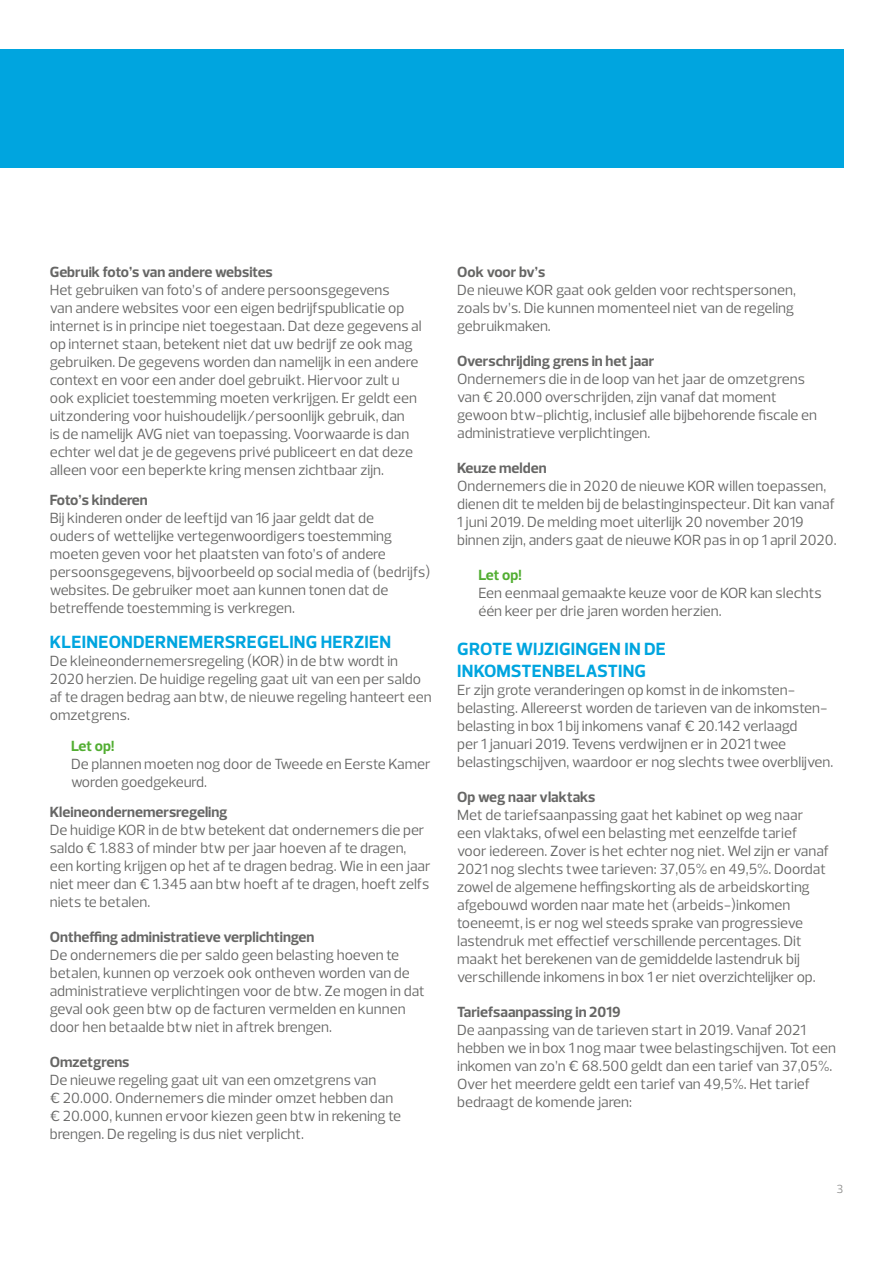
<style>
.page{position:relative;width:893px;height:1263px;background:#fff}
.page>*{position:absolute;margin:0;border:0;box-sizing:border-box;transform-origin:0 0}
.t1{font:700 18px/21.6px "Prelo";letter-spacing:.015em;color:#00a5df}
.t2{font:15px/18px "Prelo";color:#666665}
.t3{font:700 15px "Prelo";color:#666665}
.t4{font:700 15px "Prelo";color:#52ae32}
.t5{font:12px "Prelo";color:#8c8c8b}
</style>
<div class="page">
<div style="left:0;top:50px;width:843px;height:118px;background:#00a5df"></div>
<p class="t3" style="left:50px;top:262px;width:225px">Gebruik foto’s van andere websites</p>
<p class="t2" style="left:50px;top:281px;width:373px">Het gebruiken van foto’s of andere persoonsgegevens<br>van andere websites voor een eigen bedrijfspublicatie op internet is in principe niet toegestaan. Dat deze gegevens al op internet staan, betekent niet dat uw bedrijf ze ook mag gebruiken. De gegevens worden dan namelijk in een andere context en voor een ander doel gebruikt. Hiervoor zult u ook expliciet toestemming moeten verkrijgen. Er geldt een uitzondering voor huishoudelijk/persoonlijk gebruik, dan<br>is de namelijk AVG niet van toepassing. Voorwaarde is dan echter wel dat je de gegevens privé publiceert en dat deze alleen voor een beperkte kring mensen zichtbaar zijn.</p>
<p class="t3" style="left:50px;top:491px;width:100px">Foto’s kinderen</p>
<p class="t2" style="left:50px;top:509px;width:382px">Bij kinderen onder de leeftijd van 16 jaar geldt dat de<br>ouders of wettelijke vertegenwoordigers toestemming moeten geven voor het plaatsten van foto’s of andere persoonsgegevens, bijvoorbeeld op social media of (bedrijfs) websites. De gebruiker moet aan kunnen tonen dat de betreffende toestemming is verkregen.</p>
<p class="t1" style="left:50px;top:631px;width:343px">KLEINEONDERNEMERSREGELING HERZIEN</p>
<p class="t2" style="left:50px;top:652px;width:383px">De kleineondernemersregeling (KOR) in de btw wordt in 2020 herzien. De huidige regeling gaat uit van een per saldo af te dragen bedrag aan btw, de nieuwe regeling hanteert een omzetgrens.</p>
<p class="t4" style="left:71px;top:736px;width:45px">Let op!</p>
<p class="t2" style="left:71px;top:755px;width:361px">De plannen moeten nog door de Tweede en Eerste Kamer worden goedgekeurd.</p>
<p class="t3" style="left:50px;top:803px;width:179px">Kleineondernemersregeling</p>
<p class="t2" style="left:50px;top:821px;width:382px">De huidige KOR in de btw betekent dat ondernemers die per saldo € 1.883 of minder btw per jaar hoeven af te dragen, een korting krijgen op het af te dragen bedrag. Wie in een jaar niet meer dan € 1.345 aan btw hoeft af te dragen, hoeft zelfs niets te betalen.</p>
<p class="t3" style="left:50px;top:928px;width:266px">Ontheffing administratieve verplichtingen</p>
<p class="t2" style="left:50px;top:946px;width:377px">De ondernemers die per saldo geen belasting hoeven te betalen, kunnen op verzoek ook ontheven worden van de administratieve verplichtingen voor de btw. Ze mogen in dat geval ook geen btw op de facturen vermelden en kunnen door hen betaalde btw niet in aftrek brengen.</p>
<p class="t3" style="left:50px;top:1053px;width:81px">Omzetgrens</p>
<p class="t2" style="left:50px;top:1071px;width:353px">De nieuwe regeling gaat uit van een omzetgrens van<br>€ 20.000. Ondernemers die minder omzet hebben dan € 20.000, kunnen ervoor kiezen geen btw in rekening te brengen. De regeling is dus niet verplicht.</p>
<p class="t3" style="left:457px;top:262px;width:90px">Ook voor bv’s</p>
<p class="t2" style="left:457px;top:281px;width:340px">De nieuwe KOR gaat ook gelden voor rechtspersonen, zoals bv’s. Die kunnen momenteel niet van de regeling gebruikmaken.</p>
<p class="t3" style="left:457px;top:351px;width:199px">Overschrijding grens in het jaar</p>
<p class="t2" style="left:457px;top:370px;width:362px">Ondernemers die in de loop van het jaar de omzetgrens van € 20.000 overschrijden, zijn vanaf dat moment gewoon btw-plichtig, inclusief alle bijbehorende fiscale en administratieve verplichtingen.</p>
<p class="t3" style="left:457px;top:458px;width:91px">Keuze melden</p>
<p class="t2" style="left:457px;top:477px;width:381px">Ondernemers die in 2020 de nieuwe KOR willen toepassen, dienen dit te melden bij de belastinginspecteur. Dit kan vanaf 1 juni 2019. De melding moet uiterlijk 20 november 2019 binnen zijn, anders gaat de nieuwe KOR pas in op 1 april 2020.</p>
<p class="t4" style="left:478px;top:565px;width:45px">Let op!</p>
<p class="t2" style="left:478px;top:584px;width:345px">Een eenmaal gemaakte keuze voor de KOR kan slechts één keer per drie jaren worden herzien.</p>
<p class="t1" style="left:457px;top:639px;width:210px">GROTE WIJZIGINGEN IN DE<br>INKOMSTENBELASTING</p>
<p class="t2" style="left:457px;top:681px;width:378px">Er zijn grote veranderingen op komst in de inkomsten&shy;belasting. Allereerst worden de tarieven van de inkomsten&shy;belasting in box 1 bij inkomens vanaf € 20.142 verlaagd<br>per 1 januari 2019. Tevens verdwijnen er in 2021 twee belastingschijven, waardoor er nog slechts twee overblijven.</p>
<p class="t3" style="left:457px;top:788px;width:140px">Op weg naar vlaktaks</p>
<p class="t2" style="left:457px;top:806px;width:373px">Met de tariefsaanpassing gaat het kabinet op weg naar een vlaktaks, ofwel een belasting met eenzelfde tarief voor iedereen. Zover is het echter nog niet. Wel zijn er vanaf 2021 nog slechts twee tarieven: 37,05% en 49,5%. Doordat zowel de algemene heffingskorting als de arbeidskorting afgebouwd worden naar mate het (arbeids-)inkomen toeneemt, is er nog wel steeds sprake van progressieve lastendruk met effectief verschillende percentages. Dit maakt het berekenen van de gemiddelde lastendruk bij verschillende inkomens in box 1 er niet overzichtelijker op.</p>
<p class="t3" style="left:457px;top:1003px;width:165px">Tariefsaanpassing in 2019</p>
<p class="t2" style="left:457px;top:1021px;width:380px">De aanpassing van de tarieven start in 2019. Vanaf 2021 hebben we in box 1 nog maar twee belastingschijven. Tot een inkomen van zo’n € 68.500 geldt dan een tarief van 37,05%.<br>Over het meerdere geldt een tarief van 49,5%. Het tarief bedraagt de komende jaren:</p>
<p class="t5" style="left:837px;top:1181px;width:8px">3</p>
</div>
